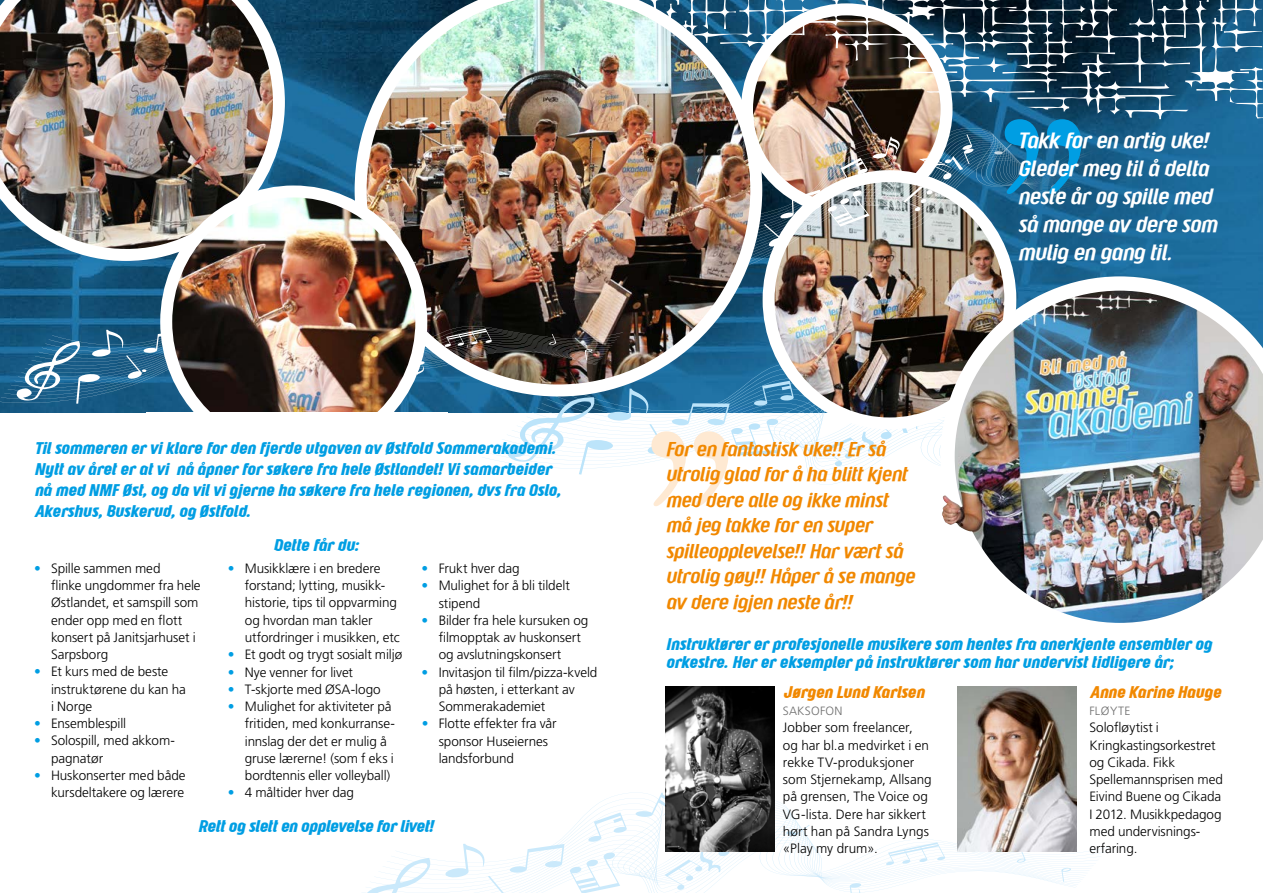
<style>
.page{position:relative;width:1263px;height:893px;background:#fff}
.page>*{position:absolute;margin:0;border:0;box-sizing:border-box;transform-origin:0 0}
.t1{font:21.6px/28.2px "Super Duper";letter-spacing:-.005em;color:#fff}
.t2{font:19.5px/25.5px "Super Duper";letter-spacing:-.005em;color:#f18800}
.t3{font:700 16.5px/21px "Super Duper";color:#009ee3}
.t4{font:700 16.5px "Super Duper";color:#f18800}
.t5{font:300 13.5px/17.2px "Frutiger";letter-spacing:-.005em;color:#000}
.t6{font:300 12px "Frutiger";letter-spacing:.025em;color:#6e6e6e}
.s1{color:#009ee3}
</style>
<div class="page">
<img style="left:0;top:0;width:1263px;height:412px">
<svg style="left:362px;top:793px;width:715px;height:100px"></svg>
<img style="left:0;top:0;width:285px;height:261px">
<img style="left:747px;top:9px;width:199px;height:200px;border-radius:100px">
<img style="left:762px;top:0;width:501px;height:119px">
<img style="left:972px;top:276px;width:291px;height:347px">
<img style="left:942px;top:452px;width:38px;height:80px">
<img style="left:762px;top:124px;width:489px;height:96px">
<svg style="left:975px;top:155px;width:255px;height:135px;background:#32749c"></svg>
<svg style="left:1179px;top:136px;width:8px;height:12px"></svg>
<svg style="left:1216px;top:145px;width:8px;height:12px"></svg>
<img style="left:355px;top:0;width:407px;height:134px">
<img style="left:665px;top:686px;width:109px;height:166px">
<img style="left:958px;top:686px;width:119px;height:166px">
<img style="left:8px;top:134px;width:967px;height:372px">
<svg style="left:994px;top:119px;width:129px;height:79px;background:#156f9f"></svg>
<h1 class="t1" style="left:1017px;top:125px;width:201px">Takk for en artig uke!<br>Gleder meg til å delta neste år og spille med så mange av dere som mulig en gang til.</h1>
<p class="t3" style="left:34px;top:438px;width:528px">Til sommeren er vi klare for den fjerde utgaven av Østfold Sommerakademi.<br>Nytt av året er at vi nå åpner for søkere fra hele Østlandet! Vi samarbeider nå med NMF Øst, og da vil vi gjerne ha søkere fra hele regionen, dvs fra Oslo, Akershus, Buskerud, og Østfold.</p>
<p class="t3" style="left:273px;top:535px;width:87px">Dette får du:</p>
<p class="t5" style="left:51px;top:560px;width:151px;text-indent:-17px"><span class="s1">•</span> Spille sammen med<br>flinke ungdommer fra hele<br>Østlandet, et samspill som ender opp med en flott konsert på Janitsjarhuset i<br>Sarpsborg</p>
<p class="t5" style="left:51px;top:663px;width:136px;text-indent:-17px"><span class="s1">•</span> Et kurs med de beste instruktørene du kan ha i Norge</p>
<p class="t5" style="left:34px;top:715px;width:94px"><span class="s1">•</span> Ensemblespill</p>
<p class="t5" style="left:51px;top:732px;width:125px;text-indent:-17px"><span class="s1">•</span> Solospill, med akkom&shy;pagnatør</p>
<p class="t5" style="left:34px;top:767px;width:153px;text-align:right"><span class="s1">•</span> Huskonserter med både kursdeltakere og lærere</p>
<p class="t5" style="left:245px;top:560px;width:156px;text-indent:-17px"><span class="s1">•</span> Musikklære i en bredere forstand; lytting, musikk&shy;historie, tips til oppvarming og hvordan man takler utfordringer i musikken, etc</p>
<p class="t5" style="left:228px;top:646px;width:176px"><span class="s1">•</span> Et godt og trygt sosialt miljø</p>
<p class="t5" style="left:228px;top:663px;width:127px"><span class="s1">•</span> Nye venner for livet</p>
<p class="t5" style="left:228px;top:680px;width:154px"><span class="s1">•</span> T-skjorte med ØSA-logo</p>
<p class="t5" style="left:245px;top:698px;width:152px;text-indent:-17px"><span class="s1">•</span> Mulighet for aktiviteter på fritiden, med konkurranse&shy;innslag der det er mulig å gruse lærerne! (som f eks i bordtennis eller volleyball)</p>
<p class="t5" style="left:228px;top:784px;width:128px"><span class="s1">•</span> 4 måltider hver dag</p>
<p class="t5" style="left:422px;top:560px;width:99px"><span class="s1">•</span> Frukt hver dag</p>
<p class="t5" style="left:439px;top:577px;width:133px;text-indent:-17px"><span class="s1">•</span> Mulighet for å bli tildelt stipend</p>
<p class="t5" style="left:439px;top:611px;width:151px;text-indent:-17px"><span class="s1">•</span> Bilder fra hele kursuken og filmopptak av huskonsert og avslutningskonsert</p>
<p class="t5" style="left:439px;top:663px;width:160px;text-indent:-17px"><span class="s1">•</span> Invitasjon til film/pizza-kveld på høsten, i etterkant av<br>Sommerakademiet</p>
<p class="t5" style="left:439px;top:715px;width:120px;text-indent:-17px"><span class="s1">•</span> Flotte effekter fra vår sponsor Huseiernes landsforbund</p>
<p class="t3" style="left:198px;top:815px;width:237px">Rett og slett en opplevelse for livet!</p>
<h2 class="t2" style="left:665px;top:435px;width:250px">For en fantastisk uke!! Er så utrolig glad for å ha blitt kjent med dere alle og ikke minst må jeg takke for en super spilleopplevelse!! Har vært så utrolig gøy!! Håper å se mange av dere igjen neste år!!</h2>
<p class="t3" style="left:665px;top:636px;width:547px;line-height:17.2px">Instruktører er profesjonelle musikere som hentes fra anerkjente ensembler og orkestre. Her er eksempler på instruktører som har undervist tidligere år;</p>
<p class="t4" style="left:783px;top:682px;width:142px">Jørgen Lund Karlsen</p>
<p class="t6" style="left:783px;top:704px;width:61px">SAKSOFON</p>
<p class="t5" style="left:783px;top:719px;width:150px">Jobber som freelancer,<br>og har bl.a medvirket i en rekke TV-produksjoner som Stjernekamp, Allsang på grensen, The Voice og<br>VG-lista. Dere har sikkert hørt han på Sandra Lyngs «Play my drum».</p>
<p class="t4" style="left:1089px;top:682px;width:133px">Anne Karine Hauge</p>
<p class="t6" style="left:1089px;top:704px;width:42px">FLØYTE</p>
<p class="t5" style="left:1089px;top:719px;width:135px">Solofløytist i<br>Kringkastingsorkestret og Cikada. Fikk<br>Spellemannsprisen med<br>Eivind Buene og Cikada<br>I 2012. Musikkpedagog med undervisnings&shy;erfaring.</p>
</div>
